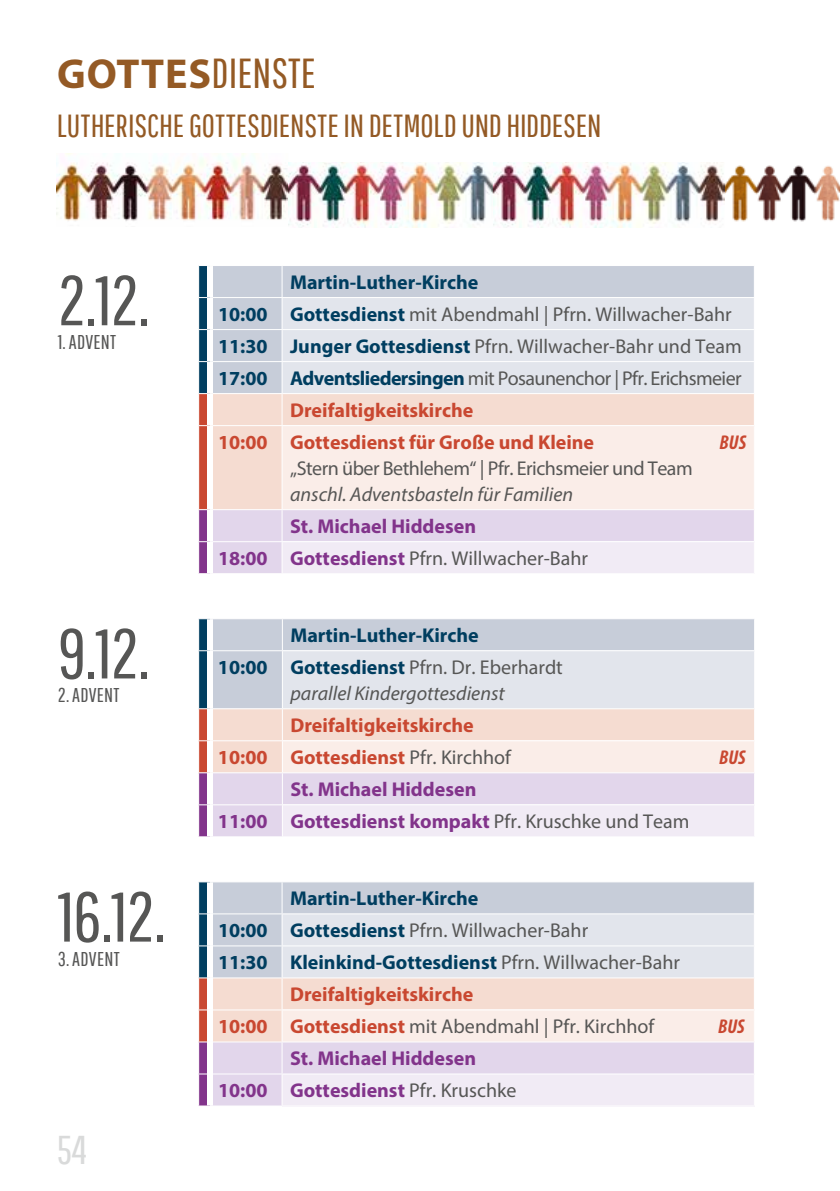
<style>
.page{position:relative;width:840px;height:1191px;background:#fff}
.page>*{position:absolute;margin:0;border:0;box-sizing:border-box;transform-origin:0 0}
.t1{font:70px "Pathway Gothic One";letter-spacing:-.015em;color:#565655}
.t2{font:42px "Pathway Gothic One";color:#945a25}
.t3{font:40.2px "Pathway Gothic One";color:#d9dada}
.t4{font:32px "Pathway Gothic One";letter-spacing:-.005em;color:#945a25}
.t5{font:20px "Myriad Pro";color:#565655}
.t6{font:700 20px/32px "Myriad Pro";color:#82348b}
.t7{font:700 20px/32px "Myriad Pro";color:#003e60;text-align:center}
.t8{font:700 20px/32px "Myriad Pro";color:#c94831}
.t9{font:italic 20px "Myriad Pro";color:#565655}
.t10{font:20px "Myriad Pro";letter-spacing:-.03em;color:#565655}
.t11{font:20px "Myriad Pro";letter-spacing:-.025em;color:#565655}
.t12{font:20px "Pathway Gothic One";letter-spacing:.02em;color:#565655}
.t13{font:italic 700 condensed 20px "Myriad Pro";color:#c94831}
.s1{font-family:"Myriad Pro";font-weight:700}
.s2{font-weight:700;color:#003e60}
.s3{font-weight:400;color:#565655}
.s4{font-weight:700;color:#c94831}
</style>
<div class="page">
<img style="left:57px;top:153px;width:231px;height:68px">
<img style="left:724px;top:165px;width:115px;height:57px">
<img style="left:288px;top:163px;width:205px;height:65px">
<img style="left:493px;top:163px;width:231px;height:65px">
<svg style="left:198px;top:881px;width:556px;height:225px;background:#e3dce3"></svg>
<hr style="left:210px;top:1105px;width:72px;height:1px;background:#fff">
<hr style="left:282px;top:1105px;width:472px;height:1px;background:#fff">
<div style="left:207px;top:882px;width:6px;height:32px;background:#fff"></div>
<div style="left:207px;top:914px;width:6px;height:32px;background:#fff"></div>
<div style="left:207px;top:946px;width:6px;height:32px;background:#fff"></div>
<div style="left:207px;top:978px;width:6px;height:32px;background:#fff"></div>
<div style="left:207px;top:1010px;width:6px;height:32px;background:#fff"></div>
<div style="left:207px;top:1042px;width:6px;height:32px;background:#fff"></div>
<div style="left:207px;top:1074px;width:6px;height:31px;background:#fff"></div>
<hr style="left:282px;top:1073px;width:472px;height:1px;background:#fff">
<hr style="left:281px;top:1074px;width:1px;height:31px;background:#fff">
<hr style="left:753px;top:1074px;width:1px;height:31px;background:#fff">
<hr style="left:281px;top:978px;width:1px;height:31px;background:#fff">
<hr style="left:281px;top:1010px;width:1px;height:31px;background:#fff">
<hr style="left:282px;top:945px;width:472px;height:1px;background:#fff">
<hr style="left:282px;top:977px;width:472px;height:1px;background:#fff">
<hr style="left:753px;top:978px;width:1px;height:31px;background:#fff">
<hr style="left:753px;top:1010px;width:1px;height:31px;background:#fff">
<svg style="left:198px;top:618px;width:556px;height:219px;background:#e4dde3"></svg>
<hr style="left:210px;top:836px;width:72px;height:1px;background:#fff">
<div style="left:207px;top:619px;width:6px;height:32px;background:#fff"></div>
<div style="left:207px;top:651px;width:6px;height:58px;background:#fff"></div>
<div style="left:207px;top:709px;width:6px;height:32px;background:#fff"></div>
<div style="left:207px;top:741px;width:6px;height:32px;background:#fff"></div>
<div style="left:207px;top:773px;width:6px;height:32px;background:#fff"></div>
<div style="left:207px;top:805px;width:6px;height:31px;background:#fff"></div>
<hr style="left:282px;top:804px;width:472px;height:1px;background:#fff">
<hr style="left:282px;top:805px;width:1px;height:31px;background:#fff">
<hr style="left:753px;top:805px;width:1px;height:31px;background:#fff">
<hr style="left:282px;top:836px;width:472px;height:1px;background:#fff">
<hr style="left:282px;top:709px;width:1px;height:31px;background:#fff">
<hr style="left:282px;top:650px;width:472px;height:1px;background:#fff">
<hr style="left:282px;top:708px;width:472px;height:1px;background:#fff">
<hr style="left:753px;top:709px;width:1px;height:31px;background:#fff">
<svg style="left:198px;top:265px;width:556px;height:309px;background:#e6dfe4"></svg>
<hr style="left:210px;top:573px;width:72px;height:1px;background:#fff">
<hr style="left:282px;top:573px;width:472px;height:1px;background:#fff">
<div style="left:207px;top:266px;width:6px;height:31px;background:#fff"></div>
<div style="left:207px;top:297px;width:6px;height:32px;background:#fff"></div>
<div style="left:207px;top:329px;width:6px;height:32px;background:#fff"></div>
<div style="left:207px;top:361px;width:6px;height:32px;background:#fff"></div>
<div style="left:207px;top:393px;width:6px;height:32px;background:#fff"></div>
<div style="left:207px;top:425px;width:6px;height:84px;background:#fff"></div>
<div style="left:207px;top:509px;width:6px;height:32px;background:#fff"></div>
<div style="left:207px;top:541px;width:6px;height:32px;background:#fff"></div>
<h2 class="t2" style="left:57px;top:48px;width:260px"><span class="s1">GOTTES</span>DIENSTE</h2>
<h3 class="t4" style="left:57px;top:107px;width:546px">LUTHERISCHE GOTTESDIENSTE IN DETMOLD UND HIDDESEN</h3>
<h1 class="t1" style="left:58px;top:258px;width:93px">2.12.</h1>
<p class="t12" style="left:58px;top:330px;width:60px">1. ADVENT</p>
<p class="t7" style="left:290px;top:266px;width:190px">Martin-Luther-Kirche</p>
<p class="t5" style="left:218px;top:302px;width:515px"><span class="s2">10:00 Gottesdienst</span> mit Abendmahl | Pfrn. Willwacher-Bahr</p>
<p class="t5" style="left:218px;top:334px;width:525px"><span class="s2">11:30 Junger Gottesdienst</span> Pfrn. Willwacher-Bahr und Team</p>
<p class="t10" style="left:218px;top:366px;width:525px"><span class="s2">17:00 Adventsliedersingen</span> mit Posaunenchor | Pfr. Erichsmeier</p>
<p class="t8" style="left:290px;top:394px;width:185px">Dreifaltigkeitskirche</p>
<p class="t8" style="left:218px;top:426px;width:377px">10:00 Gottesdienst für Große und Kleine</p>
<p class="t13" style="left:719px;top:430px;width:28px">BUS</p>
<p class="t11" style="left:290px;top:456px;width:404px">„Stern über Bethlehem“ | Pfr. Erichsmeier und Team</p>
<p class="t9" style="left:290px;top:482px;width:284px">anschl. Adventsbasteln für Familien</p>
<p class="t6" style="left:218px;top:510px;width:371px;text-indent:72px">St. Michael Hiddesen<br>18:00 Gottesdienst <span class="s3">Pfrn. Willwacher-Bahr</span></p>
<h1 class="t1" style="left:58px;top:611px;width:93px">9.12.</h1>
<p class="t12" style="left:58px;top:683px;width:63px">2. ADVENT</p>
<p class="t7" style="left:218px;top:619px;width:346px">Martin-Luther-Kirche<br>10:00 Gottesdienst <span class="s3">Pfrn. Dr. Eberhardt</span></p>
<p class="t9" style="left:290px;top:681px;width:216px">parallel Kindergottesdienst</p>
<p class="t8" style="left:218px;top:709px;width:294px;text-indent:72px">Dreifaltigkeitskirche<br>10:00 Gottesdienst <span class="s3">Pfr. Kirchhof</span></p>
<p class="t13" style="left:718px;top:745px;width:28px">BUS</p>
<p class="t6" style="left:218px;top:773px;width:473px;text-indent:72px">St. Michael Hiddesen<br>11:00 Gottesdienst kompakt <span class="s3">Pfr. Kruschke und Team</span></p>
<h1 class="t1" style="left:58px;top:874px;width:109px">16.12.</h1>
<p class="t12" style="left:58px;top:946px;width:63px">3. ADVENT</p>
<p class="t7" style="left:290px;top:882px;width:190px">Martin-Luther-Kirche</p>
<p class="t5" style="left:218px;top:918px;width:371px"><span class="s2">10:00 Gottesdienst</span> Pfrn. Willwacher-Bahr</p>
<p class="t7" style="left:218px;top:946px;width:463px">11:30 Kleinkind-Gottesdienst <span class="s3">Pfrn. Willwacher-Bahr</span></p>
<p class="t8" style="left:290px;top:978px;width:185px">Dreifaltigkeitskirche</p>
<p class="t5" style="left:218px;top:1014px;width:437px"><span class="s4">10:00 Gottesdienst</span> mit Abendmahl | Pfr. Kirchhof</p>
<p class="t13" style="left:717px;top:1014px;width:28px">BUS</p>
<p class="t6" style="left:218px;top:1042px;width:300px;text-indent:72px">St. Michael Hiddesen<br>10:00 Gottesdienst <span class="s3">Pfr. Kruschke</span></p>
<h3 class="t3" style="left:57px;top:1125px;width:32px">54</h3>
</div>
